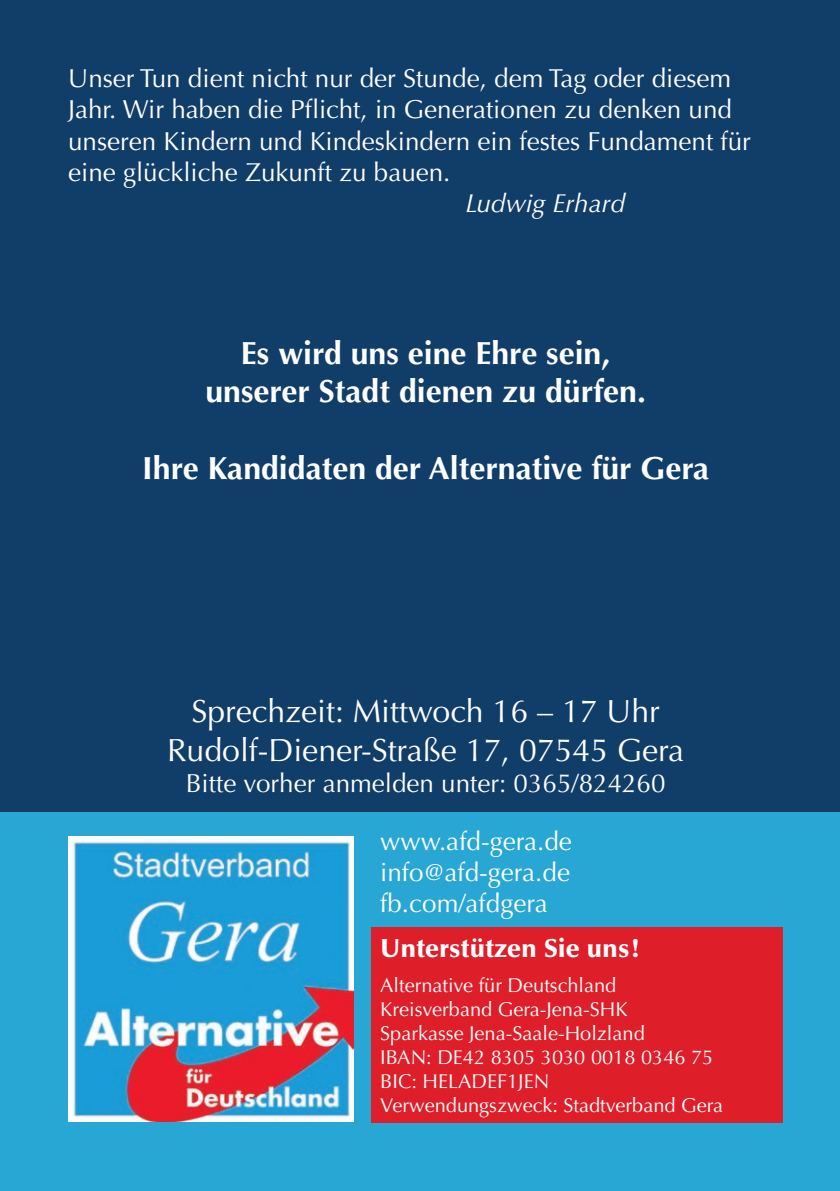
<style>
.page{position:relative;width:840px;height:1191px;background:#fff}
.page>*{position:absolute;margin:0;border:0;box-sizing:border-box;transform-origin:0 0}
.t1{font:700 32px/38.4px "Optima LT Std";color:#fff;text-align:center}
.t2{font:32px/38.4px "Optima LT Std";color:#fff;text-align:center}
.t3{font:26px/31.2px "Optima LT Std";color:#fff}
.t4{font:900 26px "Optima LT Std";color:#fff}
.t5{font:italic 26px "Optima LT Std";color:#fff}
.t6{font:20px/24px "Optima LT Std";color:#fff}
</style>
<div class="page">
<div style="left:0;top:0;width:839px;height:812px;background:#113e69"></div>
<div style="left:0;top:812px;width:839px;height:379px;background:#28a7d4"></div>
<img style="left:68px;top:836px;width:285px;height:285px">
<div style="left:371px;top:927px;width:410px;height:196px;background:#de1e29"></div>
<p class="t3" style="left:68px;top:63px;width:684px">Unser Tun dient nicht nur der Stunde, dem Tag oder diesem Jahr. Wir haben die Pflicht, in Generationen zu denken und unseren Kindern und Kindeskindern ein festes Fundament für eine glückliche Zukunft zu bauen.</p>
<p class="t5" style="left:465px;top:188px;width:161px">Ludwig Erhard</p>
<p class="t1" style="left:205px;top:334px;width:442px">Es wird uns eine Ehre sein, unserer Stadt dienen zu dürfen.</p>
<p class="t1" style="left:142px;top:449px;width:568px">Ihre Kandidaten der Alternative für Gera</p>
<p class="t2" style="left:167px;top:692px;width:518px">Sprechzeit: Mittwoch 16 – 17 Uhr<br>Rudolf-Diener-Straße 17, 07545 Gera</p>
<p class="t3" style="left:186px;top:767px;width:481px">Bitte vorher anmelden unter: 0365/824260</p>
<p class="t3" style="left:380px;top:825px;width:193px;text-align:justify">www.afd-gera.de info@afd-gera.de fb.com/afdgera</p>
<p class="t4" style="left:380px;top:932px;width:262px">Unterstützen Sie uns!</p>
<p class="t6" style="left:380px;top:973px;width:344px">Alternative für Deutschland<br>Kreisverband Gera-Jena-SHK<br>Sparkasse Jena-Saale-Holzland<br>IBAN: DE42 8305 3030 0018 0346 75<br>BIC: HELADEF1JEN<br>Verwendungszweck: Stadtverband Gera</p>
</div>
